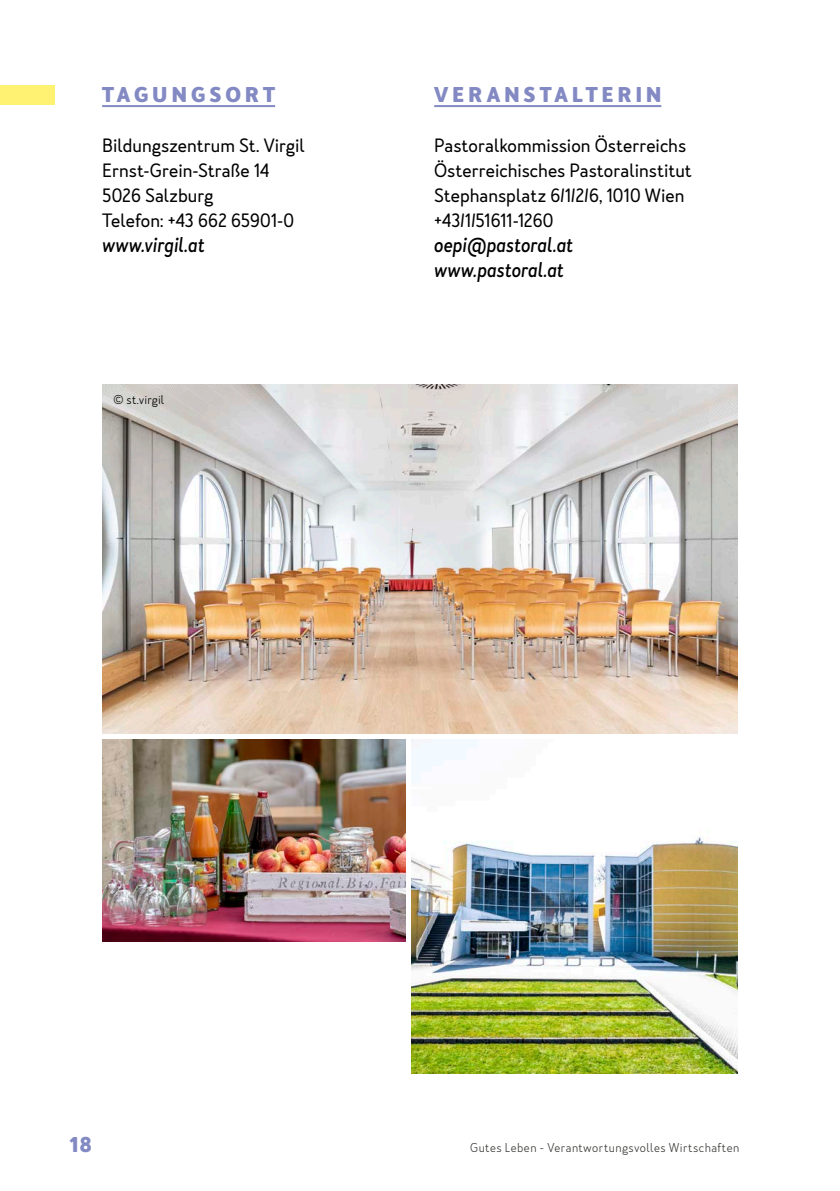
<style>
.page{position:relative;width:840px;height:1191px;background:#fff}
.page>*{position:absolute;margin:0;border:0;box-sizing:border-box;transform-origin:0 0}
.t1{font:italic 500 20px/25px "Merlo Neue";letter-spacing:.005em;color:#000;scale:.9 1}
.t2{font:700 20px "Merlo Neue";letter-spacing:.205em;color:#8389c3}
.t3{font:18px/25px "Merlo Neue";color:#000}
.t4{font:300 12px "Merlo Neue";letter-spacing:.035em;color:#3c3c3a}
.t5{font:300 12px "Merlo Neue";letter-spacing:.005em;color:#000}
</style>
<div class="page">
<hr style="left:102px;top:105px;width:173px;height:2px;background:#8389c3">
<img style="left:411px;top:739px;width:326px;height:334px">
<img style="left:102px;top:384px;width:635px;height:349px">
<img style="left:102px;top:739px;width:303px;height:202px">
<hr style="left:434px;top:105px;width:227px;height:2px;background:#8389c3">
<div style="left:0;top:85px;width:55px;height:20px;background:#fff273"></div>
<p class="t2" style="left:102px;top:81px;width:174px">TAGUNGSORT</p>
<p class="t3" style="left:102px;top:133px;width:204px">Bildungszentrum St. Virgil<br>Ernst-Grein-Straße 14<br>5026 Salzburg<br>Telefon: +43 662 65901-0</p>
<p class="t1" style="left:102px;top:233px;width:115px">www.virgil.at</p>
<p class="t5" style="left:113px;top:392px;width:52px">© st.virgil</p>
<p class="t2" style="left:434px;top:81px;width:228px">VERANSTALTERIN</p>
<p class="t3" style="left:434px;top:133px;width:259px">Pastoralkommission Österreichs<br>Österreichisches Pastoralinstitut<br>Stephansplatz 6/1/2/6, 1010 Wien +43/1/51611-1260</p>
<p class="t1" style="left:434px;top:233px;width:156px">oepi@pastoral.at www.pastoral.at</p>
<p class="t2" style="left:70px;top:1131px;width:23px">18</p>
<p class="t4" style="left:470px;top:1140px;width:270px">Gutes Leben - Verantwortungsvolles Wirtschaften</p>
</div>
